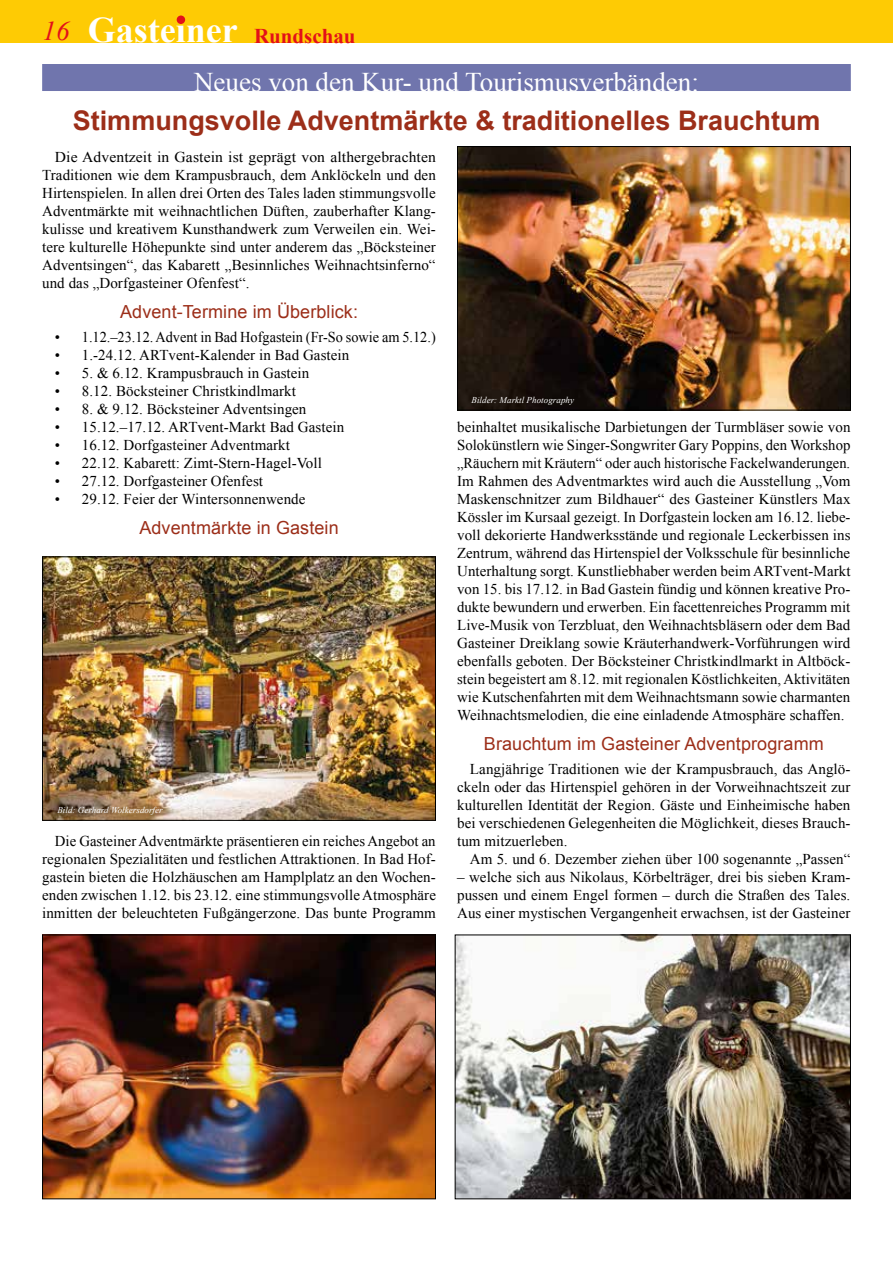
<style>
.page{position:relative;width:893px;height:1263px;background:#fff}
.page>*{position:absolute;margin:0;border:0;box-sizing:border-box;transform-origin:0 0}
.t1{font:700 36px "Times New Roman";color:#fff}
.t2{font:700 27px "Arial";color:#9c2e19}
.t3{font:27px "Times New Roman";color:#fff}
.t4{font:18px "Arial";letter-spacing:.005em;color:#9c2e19}
.t5{font:15px/18px "Times New Roman";letter-spacing:.005em;color:#000;text-align:justify}
.t6{font:15px/18px "Times New Roman";letter-spacing:.005em;color:#000;text-align:justify;scale:1.04 1}
.t7{font:italic 9px "Times New Roman";letter-spacing:.005em;color:#fff}
.s1{font-weight:400;font-style:italic;font-size:27px;color:#e31019}
.s2{font-size:21px;color:#e31019}
</style>
<div class="page">
<div style="left:0;top:0;width:893px;height:43px;background:#fecb04"></div>
<div style="left:177px;top:16px;width:8px;height:8px;background:#e31019;border-radius:50%"></div>
<div style="left:42px;top:64px;width:809px;height:27px;background:#7075ad"></div>
<img style="left:459px;top:148px;width:390px;height:260px">
<div style="left:457px;top:146px;width:394px;height:264px;border:1px solid #000"></div>
<img style="left:457px;top:936px;width:392px;height:261px">
<div style="left:455px;top:934px;width:396px;height:265px;border:1px solid #000"></div>
<img style="left:44px;top:558px;width:390px;height:261px">
<div style="left:42px;top:556px;width:394px;height:265px;border:1px solid #000"></div>
<img style="left:44px;top:936px;width:390px;height:261px">
<div style="left:42px;top:934px;width:394px;height:265px;border:1px solid #000"></div>
<h1 class="t1" style="left:43px;top:5px;width:315px"><span class="s1">16</span> Gasteiner <span class="s2">Rundschau</span></h1>
<h2 class="t3" style="left:194px;top:64px;width:506px">Neues von den Kur- und Tourismusverbänden:</h2>
<h2 class="t2" style="left:73px;top:103px;width:749px">Stimmungsvolle Adventmärkte &amp; traditionelles Brauchtum</h2>
<p class="t6" style="left:42px;top:148px;width:380px;text-indent:13px">Die Adventzeit in Gastein ist geprägt von althergebrachten Traditionen wie dem Krampusbrauch, dem Anklöckeln und den Hirtenspielen. In allen drei Orten des Tales laden stimmungsvolle Adventmärkte mit weihnachtlichen Düften, zauberhafter Klang&shy;kulisse und kreativem Kunsthandwerk zum Verweilen ein. Wei&shy;tere kulturelle Höhepunkte sind unter anderem das „Böcksteiner Adventsingen“, das Kabarett „Besinnliches Weihnachtsinferno“ und das „Dorfgasteiner Ofenfest“.</p>
<p class="t4" style="left:120px;top:300px;width:239px">Advent-Termine im Überblick:</p>
<p class="t5" style="left:55px;top:328px;width:382px">• 1.12.–23.12. Advent in Bad Hofgastein (Fr-So sowie am 5.12.)</p>
<p class="t5" style="left:55px;top:346px;width:296px">• 1.-24.12. ARTvent-Kalender in Bad Gastein</p>
<p class="t5" style="left:55px;top:364px;width:256px">• 5. &amp; 6.12. Krampusbrauch in Gastein</p>
<p class="t5" style="left:55px;top:382px;width:243px">• 8.12. Böcksteiner Christkindlmarkt</p>
<p class="t5" style="left:55px;top:400px;width:253px">• 8. &amp; 9.12. Böcksteiner Adventsingen</p>
<p class="t5" style="left:55px;top:418px;width:291px">• 15.12.–17.12. ARTvent-Markt Bad Gastein</p>
<p class="t5" style="left:55px;top:436px;width:237px">• 16.12. Dorfgasteiner Adventmarkt</p>
<p class="t5" style="left:55px;top:454px;width:268px">• 22.12. Kabarett: Zimt-Stern-Hagel-Voll</p>
<p class="t5" style="left:55px;top:472px;width:210px">• 27.12. Dorfgasteiner Ofenfest</p>
<p class="t5" style="left:55px;top:490px;width:252px">• 29.12. Feier der Wintersonnenwende</p>
<p class="t4" style="left:139px;top:516px;width:201px">Adventmärkte in Gastein</p>
<p class="t7" style="left:471px;top:394px;width:104px">Bilder: Marktl Photography</p>
<p class="t5" style="left:457px;top:418px;width:395px">beinhaltet musikalische Darbietungen der Turmbläser sowie von Solokünstlern wie Singer-Songwriter Gary Poppins, den Workshop „Räuchern mit Kräutern“ oder auch historische Fackelwanderungen.<br>Im Rahmen des Adventmarktes wird auch die Ausstellung „Vom Maskenschnitzer zum Bildhauer“ des Gasteiner Künstlers Max Kössler im Kursaal gezeigt. In Dorfgastein locken am 16.12. liebe&shy;voll dekorierte Handwerksstände und regionale Leckerbissen ins Zentrum, während das Hirtenspiel der Volksschule für besinnliche Unterhaltung sorgt. Kunstliebhaber werden beim ARTvent-Markt von 15. bis 17.12. in Bad Gastein fündig und können kreative Pro&shy;dukte bewundern und erwerben. Ein facettenreiches Programm mit Live-Musik von Terzbluat, den Weihnachtsbläsern oder dem Bad Gasteiner Dreiklang sowie Kräuterhandwerk-Vorführungen wird ebenfalls geboten. Der Böcksteiner Christkindlmarkt in Altböck&shy;stein begeistert am 8.12. mit regionalen Köstlichkeiten, Aktivitäten wie Kutschenfahrten mit dem Weihnachtsmann sowie charmanten Weihnachtsmelodien, die eine einladende Atmosphäre schaffen.</p>
<p class="t4" style="left:484px;top:732px;width:341px">Brauchtum im Gasteiner Adventprogramm</p>
<p class="t5" style="left:457px;top:760px;width:395px;text-indent:13px">Langjährige Traditionen wie der Krampusbrauch, das Anglö&shy;ckeln oder das Hirtenspiel gehören in der Vorweihnachtszeit zur kulturellen Identität der Region. Gäste und Einheimische haben bei verschiedenen Gelegenheiten die Möglichkeit, dieses Brauch&shy;tum mitzuerleben.</p>
<p class="t5" style="left:470px;top:850px;width:382px">Am 5. und 6. Dezember ziehen über 100 sogenannte „Passen“</p>
<p class="t5" style="left:457px;top:868px;width:395px">– welche sich aus Nikolaus, Körbelträger, drei bis sieben Kram&shy;pussen und einem Engel formen – durch die Straßen des Tales.<br>Aus einer mystischen Vergangenheit erwachsen, ist der Gasteiner</p>
<p class="t7" style="left:57px;top:804px;width:107px">Bild: Gerhard Wolkersdorfer</p>
<p class="t5" style="left:42px;top:832px;width:395px;text-indent:13px">Die Gasteiner Adventmärkte präsentieren ein reiches Angebot an regionalen Spezialitäten und festlichen Attraktionen. In Bad Hof&shy;gastein bieten die Holzhäuschen am Hamplplatz an den Wochen&shy;enden zwischen 1.12. bis 23.12. eine stimmungsvolle Atmosphäre inmitten der beleuchteten Fußgängerzone. Das bunte Programm</p>
</div>
